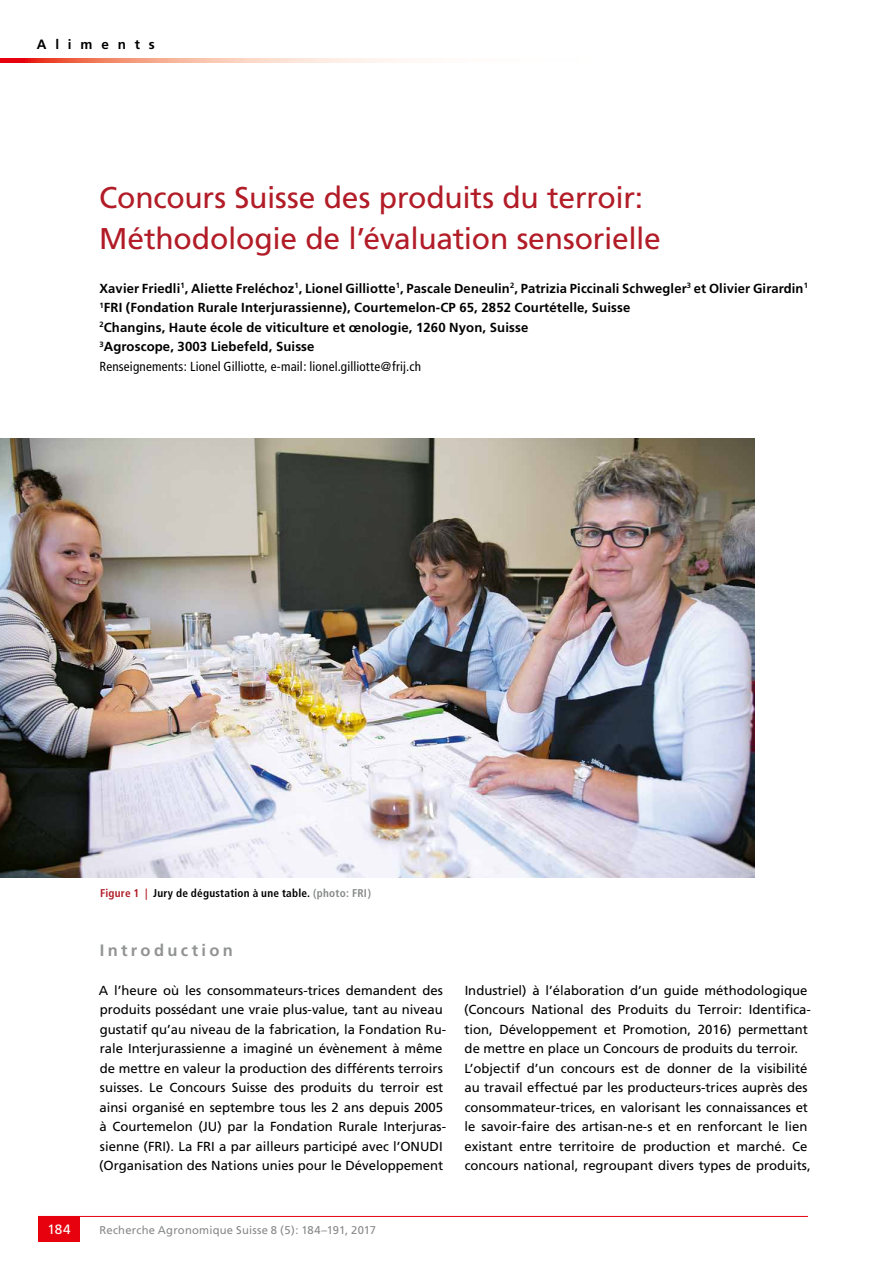
<style>
.page{position:relative;width:893px;height:1263px;background:#fff}
.page>*{position:absolute;margin:0;border:0;box-sizing:border-box;transform-origin:0 0}
.t1{font:30px/40.5px "Frutiger";letter-spacing:-.01em;color:#b21c27}
.t2{font:700 16.5px "Frutiger";letter-spacing:.2em;color:#929493}
.t3{font:700 13.5px "Frutiger";letter-spacing:.655em;color:#000}
.t4{font:13.5px "Frutiger";color:#fff}
.t5{font:13.2px/19.5px "Frutiger";color:#000}
.t6{font:700 13.2px/19.5px "Frutiger";letter-spacing:.01em;color:#000}
.t7{font:700 condensed 11.25px "Frutiger";letter-spacing:.02em;color:#000}
.t8{font:11.25px "Frutiger";letter-spacing:.02em;color:#878988}
.s1{font-weight:400;font-stretch:condensed}
.s2{color:#b21c27}
.s3{color:#878988}
</style>
<div class="page">
<hr style="left:38px;top:1216px;width:770px;height:1px;background:#e7000e">
<div style="left:38px;top:1216px;width:42px;height:26px;background:#e7000e"></div>
<svg style="left:0;top:58px;width:409px;height:5px;background:#f6ab9a"></svg>
<img style="left:0;top:438px;width:754px;height:440px">
<p class="t3" style="left:37px;top:36px;width:120px">Aliments</p>
<h1 class="t1" style="left:99px;top:177px;width:563px">Concours Suisse des produits du terroir:<br>Méthodologie de l’évaluation sensorielle</h1>
<p class="t6" style="left:99px;top:278px;width:710px">Xavier Friedli<sup>1</sup>, Aliette Freléchoz<sup>1</sup>, Lionel Gilliotte<sup>1</sup>, Pascale Deneulin<sup>2</sup>, Patrizia Piccinali Schwegler<sup>3</sup> et Olivier Girardin<sup>1<br>1</sup>FRI (Fondation Rurale Interjurassienne), Courtemelon-CP 65, 2852 Courtételle, Suisse<br><sup>2</sup>Changins, Haute école de viticulture et œnologie, 1260 Nyon, Suisse<br><sup>3</sup>Agroscope, 3003 Liebefeld, Suisse<br><span class="s1">Renseignements: Lionel Gilliotte, e-mail: lionel.gilliotte@frij.ch</span></p>
<p class="t7" style="left:100px;top:886px;width:272px"><span class="s2">Figure 1 |</span> Jury de dégustation à une table. <span class="s3">(photo: FRI)</span></p>
<p class="t2" style="left:100px;top:940px;width:135px">Introduction</p>
<p class="t5" style="left:99px;top:980px;width:349px">A l’heure où les consommateurs-trices demandent des produits possédant une vraie plus-value, tant au niveau gustatif qu’au niveau de la fabrication, la Fondation Ru&shy;rale Interjurassienne a imaginé un évènement à même de mettre en valeur la production des différents terroirs suisses. Le Concours Suisse des produits du terroir est ainsi organisé en septembre tous les 2 ans depuis 2005 à Courtemelon (JU) par la Fondation Rurale Interjuras&shy;sienne (FRI). La FRI a par ailleurs participé avec l’ONUDI (Organisation des Nations unies pour le Développement</p>
<p class="t5" style="left:464px;top:980px;width:348px">Industriel) à l’élaboration d’un guide méthodologique (Concours National des Produits du Terroir: Identifica&shy;tion, Développement et Promotion, 2016) permettant de mettre en place un Concours de produits du terroir.<br>L’objectif d’un concours est de donner de la visibilité au travail effectué par les producteurs-trices auprès des consommateur-trices, en valorisant les connaissances et le savoir-faire des artisan-ne-s et en renforcant le lien existant entre territoire de production et marché. Ce concours national, regroupant divers types de produits,</p>
<p class="t4" style="left:47px;top:1221px;width:25px">184</p>
<p class="t8" style="left:99px;top:1223px;width:278px">Recherche Agronomique Suisse 8 (5): 184–191, 2017</p>
</div>
